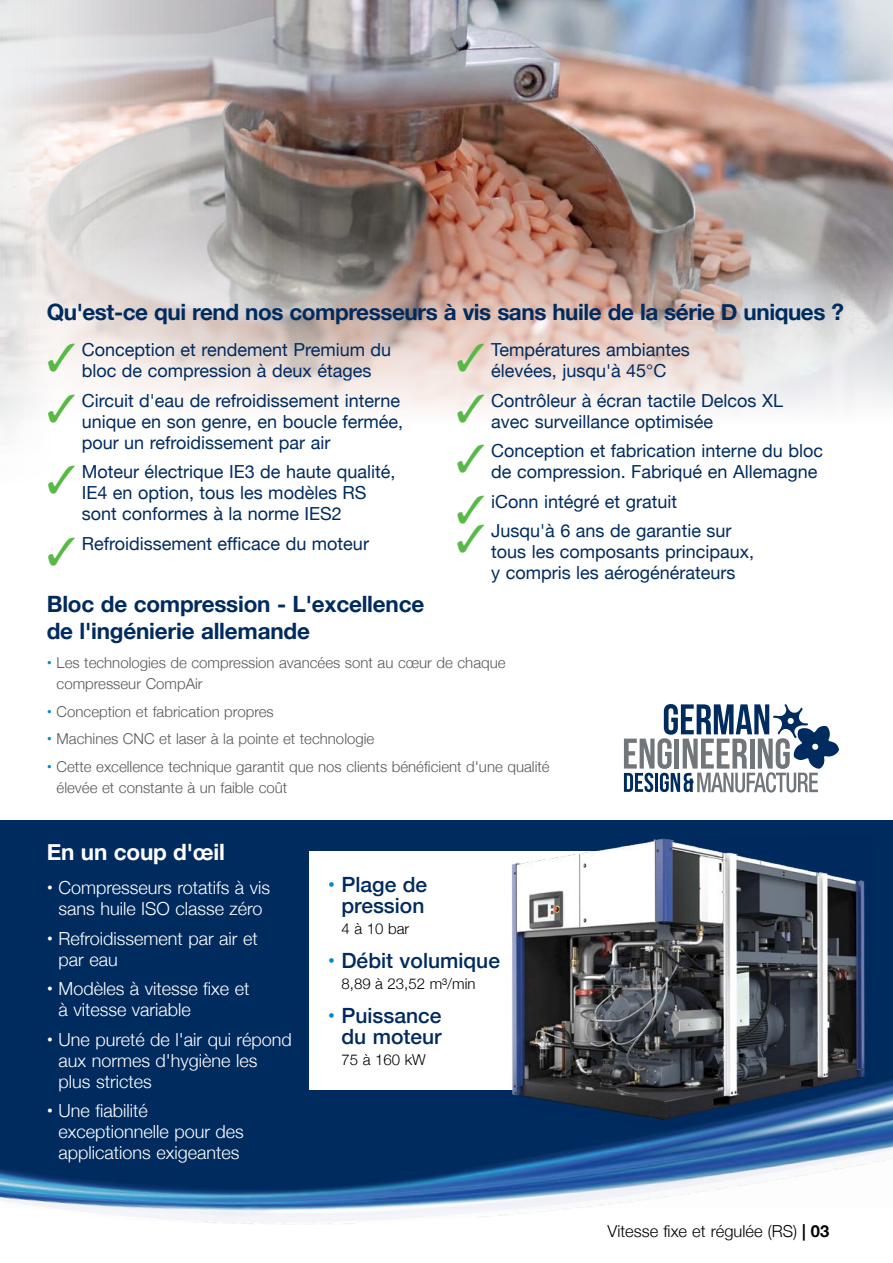
<style>
.page{position:relative;width:893px;height:1263px;background:#fff}
.page>*{position:absolute;margin:0;border:0;box-sizing:border-box;transform-origin:0 0}
.t1{font:700 22.5px/27px "Helvetica Neue";letter-spacing:-.02em;color:#002b5f}
.t2{font:700 22.5px "Helvetica Neue";letter-spacing:-.01em;color:#fff}
.t3{font:500 21px/21px "Helvetica Neue";color:#002b5f;text-align:center}
.t4{font:18px/21px "Helvetica Neue";color:#002b5f}
.t5{font:300 18px/21px "Helvetica Neue";color:#fff}
.t6{font:300 16.5px "Helvetica Neue";color:#000}
.t7{font:300 15px/21px "Helvetica Neue";color:#58595b}
.t8{font:300 15px "Helvetica Neue";color:#000}
.s1{color:#58b947}
.s2{font-weight:700;color:#0089cf}
.s3{font-weight:700}
</style>
<div class="page">
<img style="left:97px;top:0;width:796px;height:414px">
<svg style="left:624px;top:704px;width:215px;height:88px"></svg>
<div style="left:0;top:821px;width:893px;height:388px;background:#002b5f"></div>
<img style="left:0;top:1080px;width:893px;height:145px">
<div style="left:309px;top:851px;width:344px;height:238px;background:#fff"></div>
<img style="left:501px;top:838px;width:372px;height:292px">
<p class="t1" style="left:47px;top:299px;width:799px">Qu'est-ce qui rend nos compresseurs à vis sans huile de la série D uniques ?</p>
<p class="t4" style="left:82px;top:340px;width:311px;text-indent:-35px"><span class="s1">✓</span> Conception et rendement Premium du bloc de compression à deux étages</p>
<p class="t4" style="left:82px;top:391px;width:323px;text-indent:-35px"><span class="s1">✓</span> Circuit d'eau de refroidissement interne unique en son genre, en boucle fermée, pour un refroidissement par air</p>
<p class="t4" style="left:82px;top:462px;width:315px;text-indent:-35px"><span class="s1">✓</span> Moteur électrique IE3 de haute qualité,<br>IE4 en option, tous les modèles RS sont conformes à la norme IES2</p>
<p class="t4" style="left:47px;top:534px;width:324px"><span class="s1">✓</span> Refroidissement efficace du moteur</p>
<p class="t4" style="left:491px;top:340px;width:200px;text-indent:-35px"><span class="s1">✓</span> Températures ambiantes élevées, jusqu'à 45°C</p>
<p class="t4" style="left:491px;top:391px;width:293px;text-indent:-35px"><span class="s1">✓</span> Contrôleur à écran tactile Delcos XL avec surveillance optimisée</p>
<p class="t4" style="left:491px;top:441px;width:333px;text-indent:-35px"><span class="s1">✓</span> Conception et fabrication interne du bloc de compression. Fabriqué en Allemagne</p>
<p class="t4" style="left:456px;top:492px;width:222px"><span class="s1">✓</span> iConn intégré et gratuit</p>
<p class="t4" style="left:491px;top:521px;width:264px;text-indent:-35px"><span class="s1">✓</span> Jusqu'à 6 ans de garantie sur tous les composants principaux, y compris les aérogénérateurs</p>
<p class="t1" style="left:47px;top:591px;width:379px">Bloc de compression - L'excellence de l'ingénierie allemande</p>
<p class="t7" style="left:57px;top:651px;width:450px;text-indent:-10px"><span class="s2">•</span> Les technologies de compression avancées sont au cœur de chaque compresseur CompAir</p>
<p class="t7" style="left:47px;top:700px;width:229px"><span class="s2">•</span> Conception et fabrication propres</p>
<p class="t7" style="left:47px;top:727px;width:329px"><span class="s2">•</span> Machines CNC et laser à la pointe et technologie</p>
<p class="t7" style="left:57px;top:755px;width:495px;text-indent:-10px"><span class="s2">•</span> Cette excellence technique garantit que nos clients bénéficient d'une qualité élevée et constante à un faible coût</p>
<p class="t2" style="left:47px;top:835px;width:180px">En un coup d'œil</p>
<p class="t5" style="left:47px;top:876px;width:225px;text-align:center"><span class="s3">•</span> Compresseurs rotatifs à vis sans huile ISO classe zéro</p>
<p class="t5" style="left:59px;top:926px;width:201px;text-indent:-12px"><span class="s3">•</span> Refroidissement par air et par eau</p>
<p class="t5" style="left:59px;top:977px;width:192px;text-indent:-12px"><span class="s3">•</span> Modèles à vitesse fixe et à vitesse variable</p>
<p class="t5" style="left:59px;top:1027px;width:235px;text-indent:-12px"><span class="s3">•</span> Une pureté de l'air qui répond aux normes d'hygiène les plus strictes</p>
<p class="t5" style="left:59px;top:1099px;width:187px;text-indent:-12px"><span class="s3">•</span> Une fiabilité exceptionnelle pour des applications exigeantes</p>
<p class="t3" style="left:328px;top:872px;width:101px"><span class="s2">•</span> Plage de pression</p>
<p class="t8" style="left:341px;top:917px;width:69px">4 à 10 bar</p>
<p class="t3" style="left:328px;top:948px;width:174px"><span class="s2">•</span> Débit volumique</p>
<p class="t8" style="left:341px;top:971px;width:136px">8,89 à 23,52 m³/min</p>
<p class="t3" style="left:328px;top:1003px;width:115px;text-align:right"><span class="s2">•</span> Puissance du moteur</p>
<p class="t8" style="left:341px;top:1047px;width:86px">75 à 160 kW</p>
<p class="t6" style="left:607px;top:1217px;width:223px">Vitesse fixe et régulée (RS) <span class="s3">| 03</span></p>
</div>
